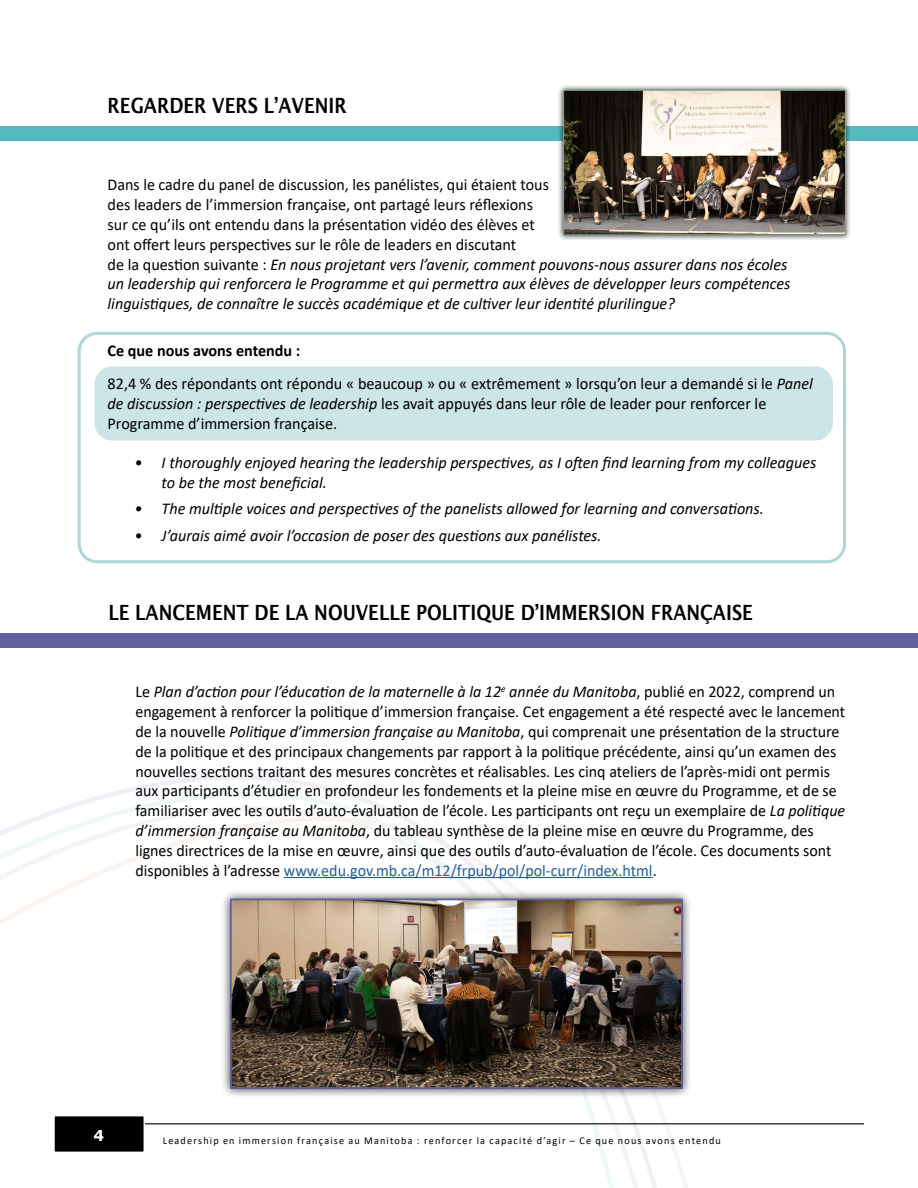
<style>
.page{position:relative;width:918px;height:1188px;background:#fff}
.page>*{position:absolute;margin:0;border:0;box-sizing:border-box;transform-origin:0 0}
.t1{font:600 21px "Lucida Sans";color:#000;scale:.85 1}
.texte{font:16.5px/19.8px "Calibri";color:#000}
.texte-2{font:italic 16.5px/19.8px "Calibri";color:#000}
.texte-3{font:700 16.5px "Calibri";color:#000}
.t2{font:700 15px "Verdana";color:#fff}
.t3{font:10.5px "Calibri";letter-spacing:.115em;color:#000}
.s1{font-style:normal}
.s2{font-style:italic}
.s3{color:#215e9e}
</style>
<div class="page">
<svg style="left:0;top:775px;width:675px;height:413px"></svg>
<hr style="left:66px;top:1123px;width:798px;height:1px;background:#000">
<div style="left:54px;top:1116px;width:90px;height:36px;background:#000"></div>
<div style="left:53px;top:1115px;width:92px;height:38px;border:2px solid #fff"></div>
<div style="left:78px;top:332px;width:768px;height:231px;border:3px solid #acd7d9;border-radius:18px"></div>
<div style="left:94px;top:366px;width:739px;height:75px;background:#cce5e6;border-radius:18px"></div>
<div style="left:0;top:127px;width:918px;height:14px;background:#55babd"></div>
<div style="left:557px;top:84px;width:295px;height:157px;background:#000;opacity:.75"></div>
<img style="left:565px;top:92px;width:279px;height:141px">
<div style="left:563px;top:90px;width:283px;height:145px;border:1px solid #72aa8f"></div>
<div style="left:0;top:634px;width:918px;height:14px;background:#5f629c"></div>
<hr style="left:284px;top:877px;width:369px;height:1px;background:#215e9e">
<div style="left:220px;top:889px;width:473px;height:209px;background:#000;opacity:.75"></div>
<img style="left:233px;top:902px;width:447px;height:184px">
<div style="left:230px;top:899px;width:453px;height:190px;border:2px solid #5f629c"></div>
<h3 class="t1" style="left:108px;top:93px;width:283px">REGARDER VERS L’AVENIR</h3>
<p class="texte" style="left:108px;top:175px;width:443px">Dans le cadre du panel de discussion, les panélistes, qui étaient tous des leaders de l’immersion française, ont partagé leurs réflexions sur ce qu’ils ont entendu dans la présentation vidéo des élèves et ont offert leurs perspectives sur le rôle de leaders en discutant</p>
<p class="texte-2" style="left:108px;top:254px;width:684px"><span class="s1">de la question suivante :</span> En nous projetant vers l’avenir, comment pouvons-nous assurer dans nos écoles un leadership qui renforcera le Programme et qui permettra aux élèves de développer leurs compétences linguistiques, de connaître le succès académique et de cultiver leur identité plurilingue?</p>
<p class="texte-3" style="left:108px;top:338px;width:194px">Ce que nous avons entendu :</p>
<p class="texte" style="left:108px;top:373px;width:707px">82,4 % des répondants ont répondu « beaucoup » ou « extrêmement » lorsqu’on leur a demandé si le <span class="s2">Panel de discussion : perspectives de leadership</span> les avait appuyés dans leur rôle de leader pour renforcer le<br>Programme d’immersion française.</p>
<p class="texte-2" style="left:162px;top:452px;width:656px;text-indent:-27px">• I thoroughly enjoyed hearing the leadership perspectives, as I often find learning from my colleagues to be the most beneficial.</p>
<p class="texte-2" style="left:135px;top:498px;width:631px">• The multiple voices and perspectives of the panelists allowed for learning and conversations.</p>
<p class="texte-2" style="left:135px;top:525px;width:469px">• J’aurais aimé avoir l’occasion de poser des questions aux panélistes.</p>
<h3 class="t1" style="left:108px;top:600px;width:760px">LE LANCEMENT DE LA NOUVELLE POLITIQUE D’IMMERSION FRANÇAISE</h3>
<p class="texte" style="left:135px;top:682px;width:711px">Le <span class="s2">Plan d’action pour l’éducation de la maternelle à la 12</span><sup>e</sup> <span class="s2">année du Manitoba</span>, publié en 2022, comprend un engagement à renforcer la politique d’immersion française. Cet engagement a été respecté avec le lancement de la nouvelle <span class="s2">Politique d’immersion française au Manitoba</span>, qui comprenait une présentation de la structure de la politique et des principaux changements par rapport à la politique précédente, ainsi qu’un examen des nouvelles sections traitant des mesures concrètes et réalisables. Les cinq ateliers de l’après-midi ont permis aux participants d’étudier en profondeur les fondements et la pleine mise en œuvre du Programme, et de se familiariser avec les outils d’auto-évaluation de l’école. Les participants ont reçu un exemplaire de <span class="s2">La politique d’immersion française au Manitoba</span>, du tableau synthèse de la pleine mise en œuvre du Programme, des lignes directrices de la mise en œuvre, ainsi que des outils d’auto-évaluation de l’école. Ces documents sont disponibles à l’adresse <span class="s3">www.edu.gov.mb.ca/m12/frpub/pol/pol-curr/index.html</span>.</p>
<p class="t2" style="left:93px;top:1125px;width:12px">4</p>
<p class="t3" style="left:163px;top:1133px;width:560px">Leadership en immersion française au Manitoba : renforcer la capacité d’agir – Ce que nous avons entendu</p>
</div>
